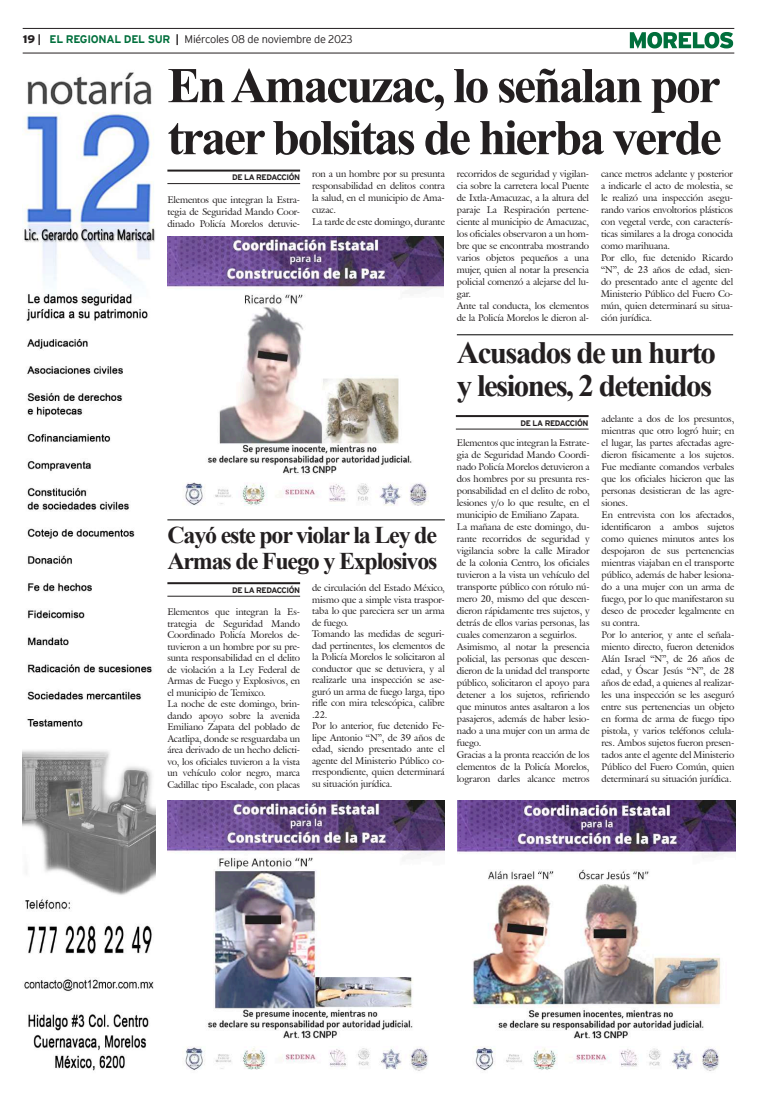
<style>
.page{position:relative;width:757px;height:1106px;background:#fff}
.page>*{position:absolute;margin:0;border:0;box-sizing:border-box;transform-origin:0 0}
.t1{font:700 50px/52px "Times New Roman";letter-spacing:-.05em;color:#231f20}
.t2{font:700 31px/33px "Times New Roman";letter-spacing:-.05em;color:#231f20}
.t3{font:700 24px/26px "Times New Roman";letter-spacing:-.05em;color:#231f20}
.t4{font:300 11px "Interstate";letter-spacing:-.025em;color:#231f20}
.t5{font:9.5px/12px "Galliard IT Cby BT";letter-spacing:-.01em;color:#231f20}
.t6{font:700 8px "Interstate";letter-spacing:-.05em;color:#231f20}
.s1{font-weight:900}
.s2{font-weight:700}
.s3{font-weight:700;color:#006f3c}
</style>
<div class="page">
<hr style="left:23px;top:28px;width:711px;height:1px;background:#231f20">
<hr style="left:23px;top:53px;width:711px;height:1px;background:#231f20">
<svg style="left:630px;top:32px;width:103px;height:17px"></svg>
<img style="left:23px;top:72px;width:132px;height:999px">
<hr style="left:167px;top:170px;width:133px;height:2px;background:#231f20">
<hr style="left:167px;top:183px;width:133px;height:1px;background:#231f20">
<img style="left:167px;top:237px;width:277px;height:269px">
<hr style="left:167px;top:582px;width:133px;height:2px;background:#231f20">
<hr style="left:167px;top:596px;width:133px;height:1px;background:#231f20">
<img style="left:167px;top:800px;width:278px;height:271px">
<hr style="left:167px;top:519px;width:278px;height:1px;background:#000">
<hr style="left:457px;top:334px;width:276px;height:1px;background:#000">
<hr style="left:456px;top:415px;width:132px;height:2px;background:#231f20">
<hr style="left:456px;top:429px;width:132px;height:1px;background:#231f20">
<img style="left:458px;top:800px;width:277px;height:271px">
<p class="t4" style="left:23px;top:33px;width:331px"><span class="s1">19</span> <span class="s2">|</span> <span class="s3">EL REGIONAL DEL SUR</span> <span class="s2">|</span> Miércoles 08 de noviembre de 2023</p>
<h1 class="t1" style="left:167px;top:58px;width:556px">En Amacuzac, lo señalan por traer bolsitas de hierba verde</h1>
<p class="t6" style="left:232px;top:173px;width:69px">DE LA REDACCIÓN</p>
<p class="t5" style="left:312px;top:167px;width:134px">ron a un hombre por su presunta responsabilidad en delitos contra la salud, en el municipio de Ama&shy;cuzac.<br>La tarde de este domingo, durante</p>
<p class="t5" style="left:457px;top:167px;width:134px">recorridos de seguridad y vigilan&shy;cia sobre la carretera local Puente de Ixtla-Amacuzac, a la altura del paraje La Respiración pertene&shy;ciente al municipio de Amacuzac, los oficiales observaron a un hom&shy;bre que se encontraba mostrando varios objetos pequeños a una mujer, quien al notar la presencia policial comenzó a alejarse del lu&shy;gar.<br>Ante tal conducta, los elementos de la Policía Morelos le dieron al-</p>
<p class="t5" style="left:601px;top:167px;width:134px">cance metros adelante y posterior a indicarle el acto de molestia, se le realizó una inspección asegu&shy;rando varios envoltorios plásticos con vegetal verde, con caracterís&shy;ticas similares a la droga conocida como marihuana.<br>Por ello, fue detenido Ricardo “N”, de 23 años de edad, sien&shy;do presentado ante el agente del<br>Ministerio Público del Fuero Co&shy;mún, quien determinará su situa&shy;ción jurídica.</p>
<h2 class="t2" style="left:457px;top:335px;width:261px">Acusados de un hurto y lesiones, 2 detenidos</h2>
<p class="t6" style="left:521px;top:418px;width:69px">DE LA REDACCIÓN</p>
<p class="t5" style="left:167px;top:194px;width:134px;text-align:justify">Elementos que integran la Estra&shy;tegia de Seguridad Mando Coor&shy;dinado Policía Morelos detuvie-</p>
<p class="t5" style="left:601px;top:413px;width:134px">adelante a dos de los presuntos, mientras que otro logró huir; en el lugar, las partes afectadas agre&shy;dieron físicamente a los sujetos.<br>Fue mediante comandos verbales que los oficiales hicieron que las personas desistieran de las agre&shy;siones.<br>En entrevista con los afectados, identificaron a ambos sujetos como quienes minutos antes los despojaron de sus pertenencias mientras viajaban en el transporte público, además de haber lesiona&shy;do a una mujer con un arma de fuego, por lo que manifestaron su deseo de proceder legalmente en su contra.<br>Por lo anterior, y ante el señala&shy;miento directo, fueron detenidos<br>Alán Israel “N”, de 26 años de edad, y Óscar Jesús “N”, de 28 años de edad, a quienes al realizar&shy;les una inspección se les aseguró entre sus pertenencias un objeto en forma de arma de fuego tipo pistola, y varios teléfonos celula&shy;res. Ambos sujetos fueron presen&shy;tados ante el agente del Ministerio<br>Público del Fuero Común, quien determinará su situación jurídica.</p>
<p class="t5" style="left:457px;top:437px;width:134px">Elementos que integran la Estrate&shy;gia de Seguridad Mando Coordi&shy;nado Policía Morelos detuvieron a dos hombres por su presunta res&shy;ponsabilidad en el delito de robo, lesiones y/o lo que resulte, en el municipio de Emiliano Zapata.<br>La mañana de este domingo, du&shy;rante recorridos de seguridad y vigilancia sobre la calle Mirador de la colonia Centro, los oficiales tuvieron a la vista un vehículo del transporte público con rótulo nú&shy;mero 20, mismo del que descen&shy;dieron rápidamente tres sujetos, y detrás de ellos varias personas, las cuales comenzaron a seguirlos.<br>Asimismo, al notar la presencia policial, las personas que descen&shy;dieron de la unidad del transporte público, solicitaron el apoyo para detener a los sujetos, refiriendo que minutos antes asaltaron a los pasajeros, además de haber lesio&shy;nado a una mujer con un arma de fuego.<br>Gracias a la pronta reacción de los elementos de la Policía Morelos, lograron darles alcance metros</p>
<h3 class="t3" style="left:167px;top:521px;width:272px">Cayó este por violar la Ley de<br>Armas de Fuego y Explosivos</h3>
<p class="t6" style="left:232px;top:585px;width:69px">DE LA REDACCIÓN</p>
<p class="t5" style="left:312px;top:582px;width:134px;line-height:11.5px">de circulación del Estado México, mismo que a simple vista traspor&shy;taba lo que pareciera ser un arma de fuego.<br>Tomando las medidas de seguri&shy;dad pertinentes, los elementos de la Policía Morelos le solicitaron al conductor que se detuviera, y al realizarle una inspección se ase&shy;guró un arma de fuego larga, tipo rifle con mira telescópica, calibre .22.<br>Por lo anterior, fue detenido Fe&shy;lipe Antonio “N”, de 39 años de edad, siendo presentado ante el agente del Ministerio Público co&shy;rrespondiente, quien determinará su situación jurídica.</p>
<p class="t5" style="left:167px;top:606px;width:134px;line-height:11.5px">Elementos que integran la Es&shy;trategia de Seguridad Mando<br>Coordinado Policía Morelos de&shy;tuvieron a un hombre por su pre&shy;sunta responsabilidad en el delito de violación a la Ley Federal de<br>Armas de Fuego y Explosivos, en el municipio de Temixco.<br>La noche de este domingo, brin&shy;dando apoyo sobre la avenida<br>Emiliano Zapata del poblado de<br>Acatlipa, donde se resguardaba un área derivado de un hecho delicti&shy;vo, los oficiales tuvieron a la vista un vehículo color negro, marca<br>Cadillac tipo Escalade, con placas</p>
</div>
